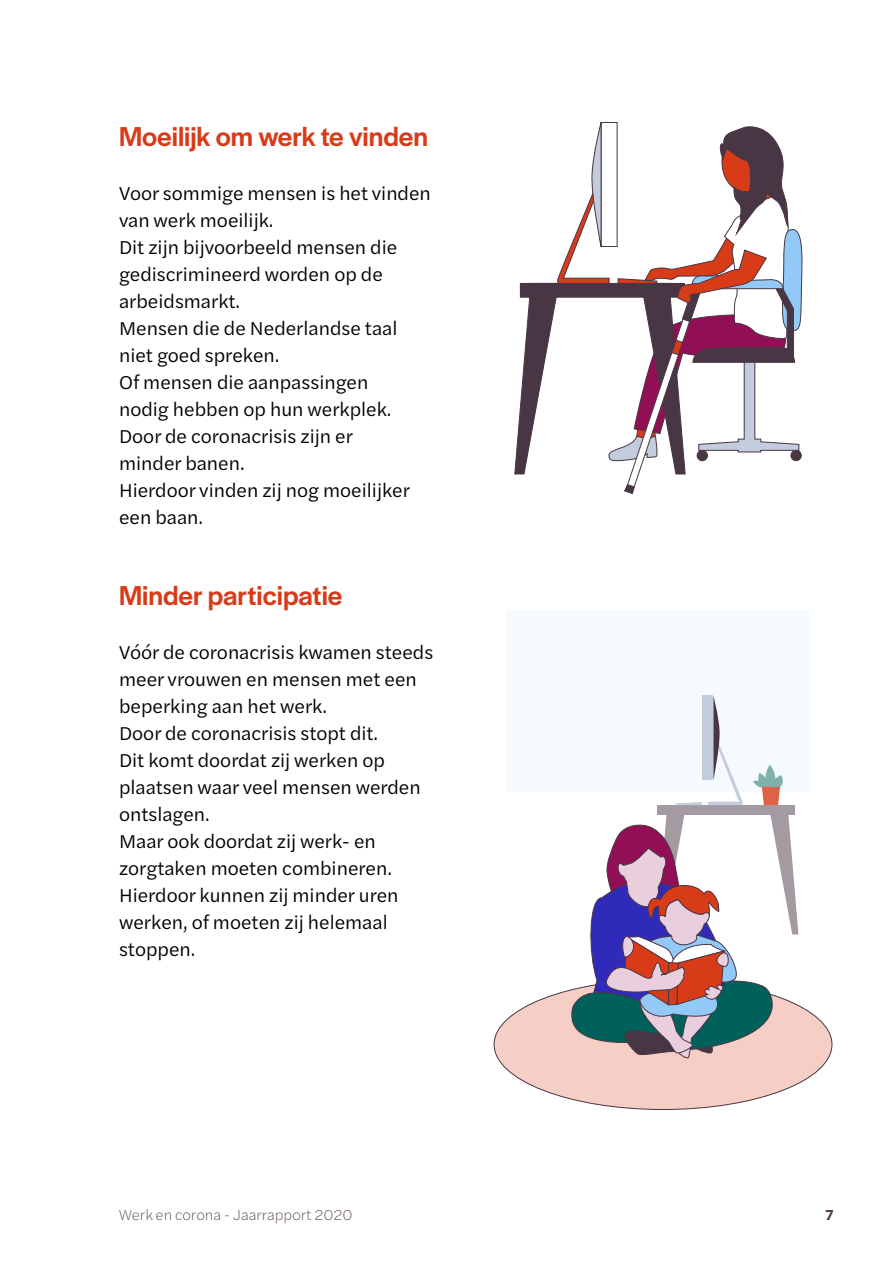
<style>
.page{position:relative;width:893px;height:1263px;background:#fff}
.page>*{position:absolute;margin:0;border:0;box-sizing:border-box;transform-origin:0 0}
.H1_-_Paragraafkop_gr{font:500 28.5px "Halyard Display";color:#d83b18}
.P_-_Broodtekst_groot{font:19.5px/27px "Halyard Text";color:#000}
.t1{font:200 15px "Halyard Text";color:#493645}
.t2{font:600 15px "Halyard Text";color:#493645}
</style>
<div class="page">
<svg style="left:514px;top:122px;width:288px;height:372px"></svg>
<div style="left:506px;top:610px;width:302px;height:182px;background:#f4fafe"></div>
<div style="left:494px;top:979px;width:338px;height:130px;background:#f5cec5;border-radius:50%"></div>
<svg style="left:568px;top:696px;width:230px;height:363px"></svg>
<h1 class="H1_-_Paragraafkop_gr" style="left:119px;top:116px;width:310px">Moeilijk om werk te vinden</h1>
<p class="P_-_Broodtekst_groot" style="left:119px;top:179px;width:313px">Voor sommige mensen is het vinden van werk moeilijk.</p>
<p class="P_-_Broodtekst_groot" style="left:119px;top:233px;width:280px">Dit zijn bijvoorbeeld mensen die gediscrimineerd worden op de arbeidsmarkt.</p>
<p class="P_-_Broodtekst_groot" style="left:119px;top:314px;width:280px">Mensen die de Nederlandse taal niet goed spreken.</p>
<p class="P_-_Broodtekst_groot" style="left:119px;top:368px;width:274px">Of mensen die aanpassingen nodig hebben op hun werkplek.</p>
<p class="P_-_Broodtekst_groot" style="left:119px;top:422px;width:235px">Door de coronacrisis zijn er minder banen.</p>
<p class="P_-_Broodtekst_groot" style="left:119px;top:476px;width:292px">Hierdoor vinden zij nog moeilijker een baan.</p>
<h1 class="H1_-_Paragraafkop_gr" style="left:119px;top:575px;width:225px">Minder participatie</h1>
<p class="P_-_Broodtekst_groot" style="left:119px;top:638px;width:316px">Vóór de coronacrisis kwamen steeds meer vrouwen en mensen met een beperking aan het werk.</p>
<p class="P_-_Broodtekst_groot" style="left:119px;top:719px;width:261px">Door de coronacrisis stopt dit.</p>
<p class="P_-_Broodtekst_groot" style="left:119px;top:746px;width:303px">Dit komt doordat zij werken op plaatsen waar veel mensen werden ontslagen.</p>
<p class="P_-_Broodtekst_groot" style="left:119px;top:827px;width:274px">Maar ook doordat zij werk- en zorgtaken moeten combineren.</p>
<p class="P_-_Broodtekst_groot" style="left:119px;top:881px;width:281px">Hierdoor kunnen zij minder uren werken, of moeten zij helemaal stoppen.</p>
<p class="t1" style="left:119px;top:1204px;width:235px">Werk en corona - Jaarrapport 2020</p>
<p class="t2" style="left:825px;top:1203px;width:10px">7</p>
</div>
